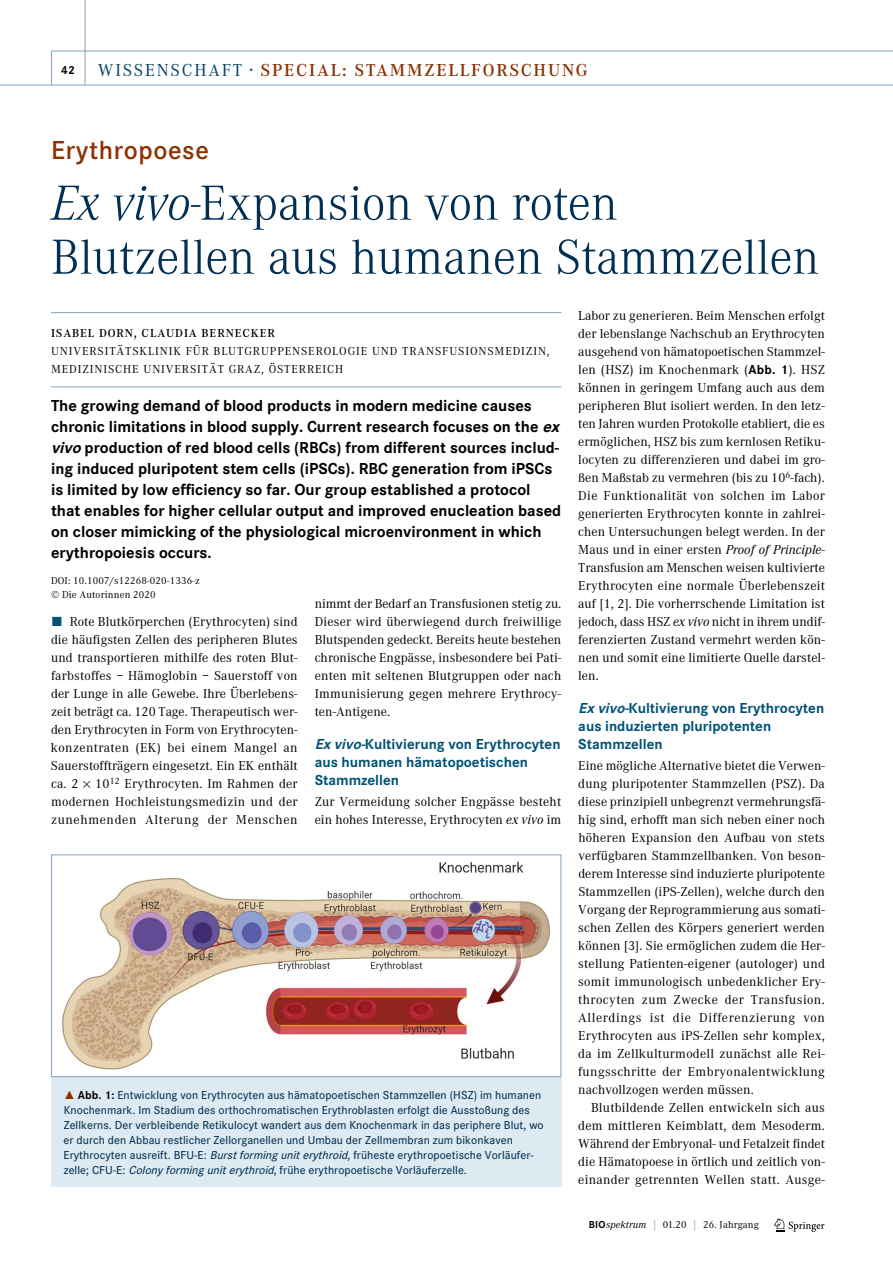
<style>
.page{position:relative;width:893px;height:1263px;background:#fff}
.page>*{position:absolute;margin:0;border:0;box-sizing:border-box;transform-origin:0 0}
.t1{font:300 51px/54px "Corporate A";color:#002f53}
.t2{font:600 27px "Corporate S";letter-spacing:.02em;color:#8c3000}
.t3{font:600 18px "Corporate A";letter-spacing:.1em;color:#8c3000}
.t4{font:700 16.5px/21px "Corporate S";color:#000}
.t5{font:700 15px/18px "Corporate S";color:#005276}
.t6{font:13.5px/18px "Corporate A";letter-spacing:.015em;color:#000;text-align:justify}
.t7{font:500 12px/15px "Corporate S";letter-spacing:.005em;color:#002f53}
.t8{font:12px/18px "Corporate A";letter-spacing:.075em;color:#000}
.t9{font:600 12px "Corporate A";letter-spacing:.075em;color:#000}
.t10{font:700 12px "Corporate S";color:#000}
.t11{font:10.5px/13.5px "Corporate A";letter-spacing:.015em;color:#000}
.s1{font-weight:400;color:#004064}
.s2{font-style:italic}
.s3{font-family:"The Sans Expert";color:#005276}
.s4{font-family:"The Sans Expert";font-weight:400;color:#8c3000}
.s5{font-weight:700;color:#000}
.s6{font-family:"Corporate S";font-weight:700}
.s7{color:#628caa}
</style>
<div class="page">
<hr style="left:0;top:85px;width:893px;height:1px;background:#81a2bc">
<hr style="left:51px;top:51px;width:842px;height:1px;background:#81a2bc">
<hr style="left:85px;top:0;width:1px;height:85px;background:#81a2bc">
<hr style="left:51px;top:51px;width:1px;height:34px;background:#81a2bc">
<hr style="left:51px;top:312px;width:510px;height:1px;background:#81a2bc">
<hr style="left:51px;top:386px;width:510px;height:1px;background:#81a2bc">
<svg style="left:774px;top:1218px;width:50px;height:14px"></svg>
<div style="left:51px;top:1077px;width:510px;height:109px;background:#deeaf1"></div>
<img style="left:62px;top:861px;width:489px;height:209px">
<div style="left:51px;top:854px;width:510px;height:223px;border:1px solid #81a2bc"></div>
<p class="t10" style="left:61px;top:63px;width:15px">42</p>
<h3 class="t3" style="left:98px;top:60px;width:491px"><span class="s1">WISSENSCHAFT ·</span> SPECIAL: STAMMZELLFORSCHUNG</h3>
<h2 class="t2" style="left:51px;top:135px;width:159px">Erythropoese</h2>
<h1 class="t1" style="left:51px;top:177px;width:770px"><span class="s2">Ex vivo-</span>Expansion von roten<br>Blutzellen aus humanen Stammzellen</h1>
<p class="t9" style="left:51px;top:326px;width:226px">ISABEL DORN, CLAUDIA BERNECKER</p>
<p class="t8" style="left:51px;top:342px;width:500px">UNIVERSITÄTSKLINIK FÜR BLUTGRUPPENSEROLOGIE UND TRANSFUSIONSMEDIZIN,<br>MEDIZINISCHE UNIVERSITÄT GRAZ, ÖSTERREICH</p>
<p class="t4" style="left:51px;top:395px;width:514px">The growing demand of blood products in modern medicine causes chronic limitations in blood supply. Current research focuses on the <span class="s2">ex vivo</span> production of red blood cells (RBCs) from different sources includ&shy;ing induced pluripotent stem cells (iPSCs). RBC generation from iPSCs is limited by low efficiency so far. Our group established a protocol that enables for higher cellular output and improved enucleation based on closer mimicking of the physiological microenvironment in which erythropoiesis occurs.</p>
<p class="t11" style="left:51px;top:574px;width:150px">DOI: 10.1007/s12268-020-1336-z © Die Autorinnen 2020</p>
<p class="t6" style="left:51px;top:613px;width:248px"><span class="s3">ó</span> Rote Blutkörperchen (Erythrocyten) sind die häufigsten Zellen des peripheren Blutes und transportieren mithilfe des roten Blut&shy;farbstoffes – Hämoglobin – Sauerstoff von der Lunge in alle Gewebe. Ihre Überlebens&shy;zeit beträgt ca. 120 Tage. Therapeutisch wer&shy;den Erythrocyten in Form von Erythrocyten&shy;konzentraten (EK) bei einem Mangel an Sauerstoffträgern eingesetzt. Ein EK enthält ca. 2 10<sup>12</sup> Erythrocyten. Im Rahmen der modernen Hochleistungsmedizin und der zunehmenden Alterung der Menschen</p>
<p class="t6" style="left:315px;top:595px;width:248px">nimmt der Bedarf an Transfusionen stetig zu.<br>Dieser wird überwiegend durch freiwillige Blutspenden gedeckt. Bereits heute bestehen chronische Engpässe, insbesondere bei Pati&shy;enten mit seltenen Blutgruppen oder nach Immunisierung gegen mehrere Erythrocy&shy;ten-Antigene.</p>
<p class="t5" style="left:315px;top:736px;width:247px"><span class="s2">Exvivo-</span>Kultivierung von Erythrocyten aus humanen hämatopoetischen<br>Stammzellen</p>
<p class="t6" style="left:315px;top:793px;width:248px">Zur Vermeidung solcher Engpässe besteht ein hohes Interesse, Erythrocyten <span class="s2">ex vivo</span> im</p>
<p class="t7" style="left:64px;top:1087px;width:482px"><span class="s4">˚</span> <span class="s5">Abb. 1:</span> Entwicklung von Erythrocyten aus hämatopoetischen Stammzellen (HSZ) im humanen Knochenmark. Im Stadium des orthochromatischen Erythroblasten erfolgt die Ausstoßung des Zellkerns. Der verbleibende Retikulocyt wandert aus dem Knochenmark in das periphere Blut, wo er durch den Abbau restlicher Zellorganellen und Umbau der Zellmembran zum bikonkaven Erythrocyten ausreift. BFU-E: <span class="s2">Burstforminguniterythroid</span>, früheste erythropoetische Vorläufer&shy;zelle; CFU-E: <span class="s2">Colonyforminguniterythroid</span>, frühe erythropoetische Vorläuferzelle.</p>
<p class="t6" style="left:578px;top:307px;width:248px">Labor zu generieren. Beim Menschen erfolgt der lebenslange Nachschub an Erythrocyten ausgehend von hämatopoetischen Stammzel&shy;len (HSZ) im Knochenmark (<span class="s6">Abb. 1</span>). HSZ können in geringem Umfang auch aus dem peripheren Blut isoliert werden. In den letz&shy;ten Jahren wurden Protokolle etabliert, die es ermöglichen, HSZ bis zum kernlosen Retiku&shy;locyten zu differenzieren und dabei im gro&shy;ßen Maßstab zu vermehren (bis zu 10<sup>6</sup>-fach).<br>Die Funktionalität von solchen im Labor generierten Erythrocyten konnte in zahlrei&shy;chen Untersuchungen belegt werden. In der Maus und in einer ersten <span class="s2">Proof of Principle</span>-Transfusion am Menschen weisen kultivierte Erythrocyten eine normale Überlebenszeit auf [1, 2]. Die vorherrschende Limitation ist jedoch, dass HSZ <span class="s2">ex vivo</span> nicht in ihrem undif&shy;ferenzierten Zustand vermehrt werden kön&shy;nen und somit eine limitierte Quelle darstel&shy;len.</p>
<p class="t5" style="left:578px;top:700px;width:247px"><span class="s2">Exvivo-</span>Kultivierung von Erythrocyten aus induzierten pluripotenten<br>Stammzellen</p>
<p class="t6" style="left:578px;top:757px;width:248px">Eine mögliche Alternative bietet die Verwen&shy;dung pluripotenter Stammzellen (PSZ). Da diese prinzipiell unbegrenzt vermehrungsfä&shy;hig sind, erhofft man sich neben einer noch höheren Expansion den Aufbau von stets verfügbaren Stammzellbanken. Von beson&shy;derem Interesse sind induzierte pluripotente Stammzellen (iPS-Zellen), welche durch den Vorgang der Reprogrammierung aus somati&shy;schen Zellen des Körpers generiert werden können [3]. Sie ermöglichen zudem die Her&shy;stellung Patienten-eigener (autologer) und somit immunologisch unbedenklicher Ery&shy;throcyten zum Zwecke der Transfusion.<br>Allerdings ist die Differenzierung von Erythrocyten aus iPS-Zellen sehr komplex, da im Zellkulturmodell zunächst alle Rei&shy;fungsschritte der Embryonalentwicklung nachvollzogen werden müssen.</p>
<p class="t6" style="left:578px;top:1099px;width:248px;text-indent:13px">Blutbildende Zellen entwickeln sich aus dem mittleren Keimblatt, dem Mesoderm.<br>Während der Embryonal- und Fetalzeit findet die Hämatopoese in örtlich und zeitlich von&shy;einander getrennten Wellen statt. Ausge-</p>
<p class="t11" style="left:589px;top:1218px;width:172px"><span class="s6">BIO</span><span class="s2">spektrum</span> <span class="s7">|</span> 01.20 <span class="s7">|</span> 26. Jahrgang</p>
</div>
